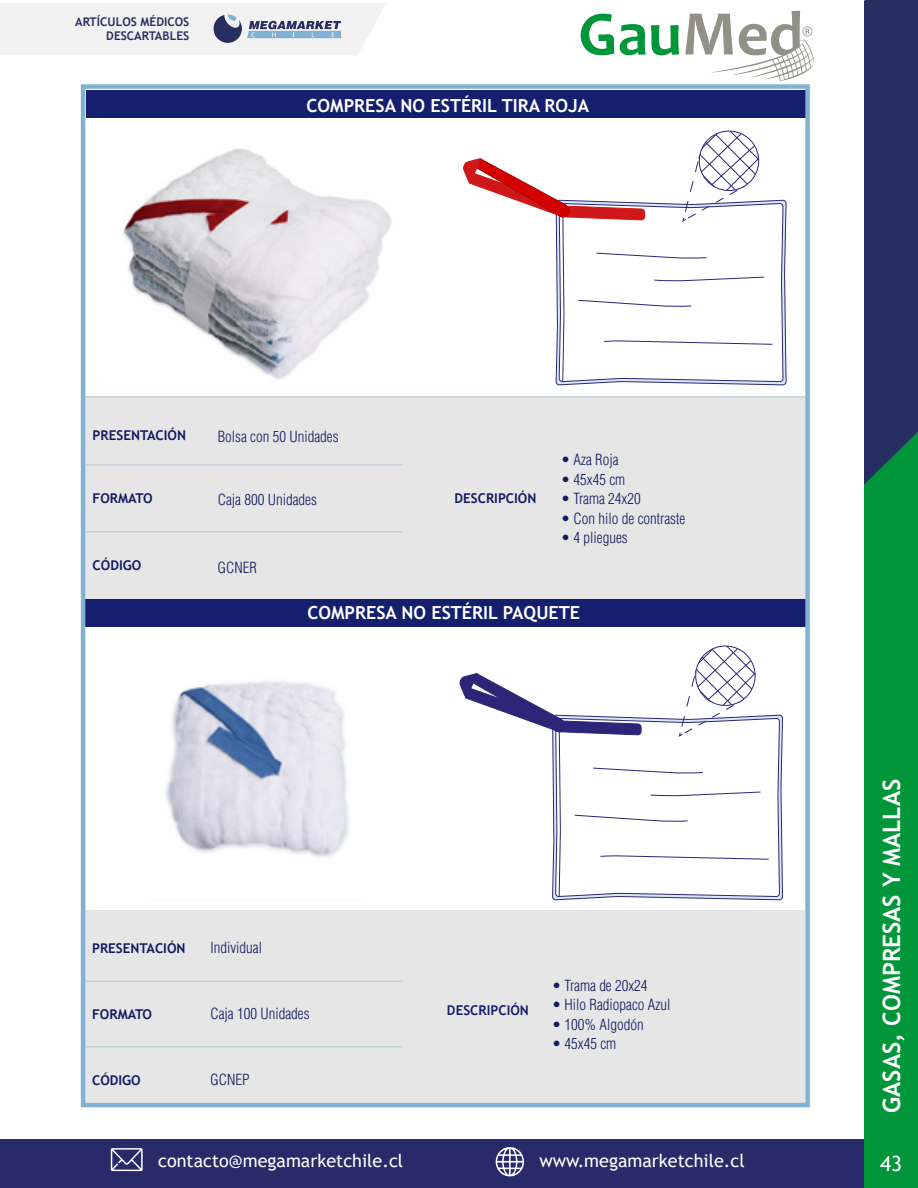
<style>
.page{position:relative;width:918px;height:1188px;background:#fff}
.page>*{position:absolute;margin:0;border:0;box-sizing:border-box;transform-origin:0 0}
.t1{font:700 24px "Trebuchet MS";color:#fff}
.t2{font:21px "Trebuchet MS";color:#fff}
.t3{font:700 18px "Trebuchet MS";color:#fff}
.t4{font:18px "Trebuchet MS";color:#fff}
.t5{font:700 18px "Times New Roman";color:#fff}
.t6{font:300 condensed 15px "Helvetica LT Std";color:#151f6d}
.t7{font:700 13.5px "Trebuchet MS";color:#151f6d}
.t8{font:700 12px/14.4px "Trebuchet MS";color:#272e62;text-align:right}
</style>
<div class="page">
<div style="left:0;top:1140px;width:918px;height:48px;background:#292a69"></div>
<div style="left:864px;top:0;width:54px;height:432px;background:#272e61"></div>
<div style="left:864px;top:432px;width:54px;height:756px;background:#009639"></div>
<div style="left:86px;top:91px;width:720px;height:27px;background:#151f6d"></div>
<img style="left:123px;top:148px;width:269px;height:232px">
<svg style="left:463px;top:130px;width:324px;height:255px"></svg>
<div style="left:81px;top:396px;width:726px;height:211px;background:#e6e6e6"></div>
<svg style="left:460px;top:645px;width:323px;height:255px"></svg>
<img style="left:166px;top:681px;width:183px;height:177px">
<div style="left:81px;top:910px;width:724px;height:197px;background:#e6e6e6"></div>
<div style="left:85px;top:599px;width:720px;height:27px;background:#151f6d"></div>
<svg style="left:0;top:3px;width:386px;height:52px"></svg>
<svg style="left:620px;top:24px;width:59px;height:31px"></svg>
<svg style="left:581px;top:14px;width:33px;height:41px"></svg>
<svg style="left:685px;top:11px;width:129px;height:70px"></svg>
<div style="left:81px;top:84px;width:729px;height:1023px;border:4px solid #82b2d3"></div>
<svg style="left:111px;top:1148px;width:32px;height:23px"></svg>
<svg style="left:495px;top:1147px;width:29px;height:30px"></svg>
<p class="t8" style="left:75px;top:14px;width:116px">ARTÍCULOS MÉDICOS<br>DESCARTABLES</p>
<p class="t3" style="left:307px;top:94px;width:284px">COMPRESA NO ESTÉRIL TIRA ROJA</p>
<p class="t7" style="left:93px;top:426px;width:95px">PRESENTACIÓN</p>
<p class="t6" style="left:218px;top:427px;width:122px">Bolsa con 50 Unidades</p>
<p class="t7" style="left:93px;top:489px;width:61px">FORMATO</p>
<p class="t6" style="left:218px;top:490px;width:101px">Caja 800 Unidades</p>
<p class="t7" style="left:455px;top:490px;width:83px">DESCRIPCIÓN</p>
<p class="t6" style="left:561px;top:450px;width:59px">• Aza Roja</p>
<p class="t6" style="left:561px;top:470px;width:66px">• 45x45 cm</p>
<p class="t6" style="left:561px;top:489px;width:81px">• Trama 24x20</p>
<p class="t6" style="left:561px;top:509px;width:126px">• Con hilo de contraste</p>
<p class="t6" style="left:561px;top:528px;width:68px">• 4 pliegues</p>
<p class="t7" style="left:93px;top:557px;width:50px">CÓDIGO</p>
<p class="t6" style="left:218px;top:558px;width:41px">GCNER</p>
<p class="t3" style="left:308px;top:602px;width:274px">COMPRESA NO ESTÉRIL PAQUETE</p>
<p class="t5" style="left:369px;top:605px;width:218px">COMPRESA NO ESTÉRIL</p>
<p class="t7" style="left:92px;top:940px;width:95px">PRESENTACIÓN</p>
<p class="t6" style="left:210px;top:938px;width:53px">Individual</p>
<p class="t7" style="left:92px;top:1006px;width:61px">FORMATO</p>
<p class="t6" style="left:210px;top:1004px;width:101px">Caja 100 Unidades</p>
<p class="t7" style="left:447px;top:1002px;width:83px">DESCRIPCIÓN</p>
<p class="t6" style="left:552px;top:976px;width:97px">• Trama de 20x24</p>
<p class="t6" style="left:552px;top:996px;width:120px">• Hilo Radiopaco Azul</p>
<p class="t6" style="left:552px;top:1015px;width:93px">• 100% Algodón</p>
<p class="t6" style="left:552px;top:1035px;width:66px">• 45x45 cm</p>
<p class="t7" style="left:92px;top:1072px;width:50px">CÓDIGO</p>
<p class="t6" style="left:210px;top:1071px;width:41px">GCNEP</p>
<p class="t4" style="left:158px;top:1149px;width:247px">contacto@megamarketchile.cl</p>
<p class="t4" style="left:539px;top:1149px;width:207px">www.megamarketchile.cl</p>
<h1 class="t1" style="left:877px;top:1113px;width:336px;rotate:-90deg">GASAS, COMPRESAS Y MALLAS</h1>
<h2 class="t2" style="left:880px;top:1150px;width:24px">43</h2>
</div>
